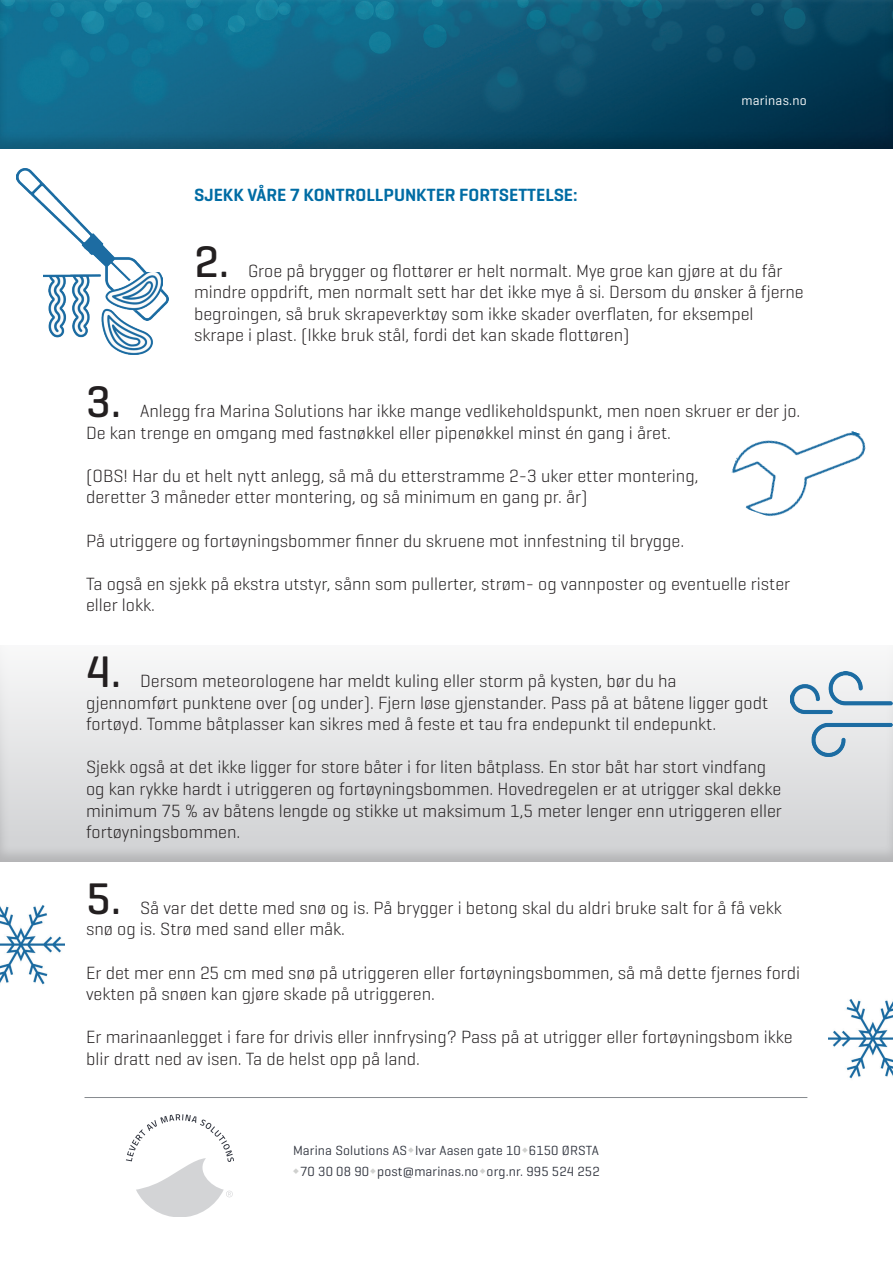
<style>
.page{position:relative;width:893px;height:1263px;background:#fff}
.page>*{position:absolute;margin:0;border:0;box-sizing:border-box;transform-origin:0 0}
.t1{font:500 45px "Geogrotesque";color:#231f20}
.t2{font:300 18px/21.6px "Geogrotesque";color:#231f20}
.t3{font:600 18px "Geogrotesque";color:#006ca4}
.t4{font:13.5px/21px "Geogrotesque";letter-spacing:.01em;color:#323640;text-align:center}
.t5{font:13.5px "Geogrotesque";letter-spacing:.02em;color:#fff}
</style>
<div class="page">
<svg style="left:126px;top:1114px;width:108px;height:102px"></svg>
<hr style="left:85px;top:1097px;width:722px;height:1px;background:#868a8e">
<div style="left:0;top:0;width:893px;height:150px;background:#231f20;opacity:.17"></div>
<div style="left:0;top:644px;width:893px;height:218px;background:#231f20;opacity:.17"></div>
<img style="left:731px;top:431px;width:135px;height:86px">
<img style="left:0;top:905px;width:65px;height:80px">
<img style="left:790px;top:671px;width:103px;height:86px">
<img style="left:17px;top:168px;width:152px;height:140px">
<img style="left:829px;top:999px;width:64px;height:80px">
<img style="left:43px;top:272px;width:120px;height:82px">
<p class="t3" style="left:194px;top:184px;width:385px">SJEKK VÅRE 7 KONTROLLPUNKTER FORTSETTELSE:</p>
<p class="t5" style="left:741px;top:92px;width:67px">marinas.no</p>
<h1 class="t1" style="left:194px;top:233px;width:37px">2.</h1>
<p class="t2" style="left:194px;top:259px;width:611px;text-indent:54px">Groe på brygger og flottører er helt normalt. Mye groe kan gjøre at du får mindre oppdrift, men normalt sett har det ikke mye å si. Dersom du ønsker å fjerne begroingen, så bruk skrapeverktøy som ikke skader overflaten, for eksempel skrape i plast. (Ikke bruk stål, fordi det kan skade flottøren)</p>
<h1 class="t1" style="left:86px;top:374px;width:37px">3.</h1>
<p class="t2" style="left:86px;top:399px;width:716px;text-indent:54px">Anlegg fra Marina Solutions har ikke mange vedlikeholdspunkt, men noen skruer er der jo.<br>De kan trenge en omgang med fastnøkkel eller pipenøkkel minst én gang i året.</p>
<p class="t2" style="left:86px;top:464px;width:614px">(OBS! Har du et helt nytt anlegg, så må du etterstramme 2-3 uker etter montering, deretter 3 måneder etter montering, og så minimum en gang pr. år)</p>
<p class="t2" style="left:86px;top:529px;width:600px">På utriggere og fortøyningsbommer finner du skruene mot innfestning til brygge.</p>
<p class="t2" style="left:86px;top:572px;width:706px">Ta også en sjekk på ekstra utstyr, sånn som pullerter, strøm- og vannposter og eventuelle rister eller lokk.</p>
<h1 class="t1" style="left:86px;top:644px;width:37px">4.</h1>
<p class="t2" style="left:86px;top:669px;width:684px;text-indent:54px">Dersom meteorologene har meldt kuling eller storm på kysten, bør du ha gjennomført punktene over (og under). Fjern løse gjenstander. Pass på at båtene ligger godt fortøyd. Tomme båtplasser kan sikres med å feste et tau fra endepunkt til endepunkt.</p>
<p class="t2" style="left:86px;top:756px;width:697px">Sjekk også at det ikke ligger for store båter i for liten båtplass. En stor båt har stort vindfang og kan rykke hardt i utriggeren og fortøyningsbommen. Hovedregelen er at utrigger skal dekke minimum 75 % av båtens lengde og stikke ut maksimum 1,5 meter lenger enn utriggeren eller fortøyningsbommen.</p>
<h1 class="t1" style="left:86px;top:870px;width:37px">5.</h1>
<p class="t2" style="left:86px;top:896px;width:697px;text-indent:54px">Så var det dette med snø og is. På brygger i betong skal du aldri bruke salt for å få vekk snø og is. Strø med sand eller måk.</p>
<p class="t2" style="left:86px;top:961px;width:716px">Er det mer enn 25 cm med snø på utriggeren eller fortøyningsbommen, så må dette fjernes fordi vekten på snøen kan gjøre skade på utriggeren.</p>
<p class="t2" style="left:86px;top:1026px;width:708px">Er marinaanlegget i fare for drivis eller innfrysing? Pass på at utrigger eller fortøyningsbom ikke blir dratt ned av isen. Ta de helst opp på land.</p>
<p class="t4" style="left:293px;top:1140px;width:308px">Marina Solutions AS Ivar Aasen gate 10 6150 ØRSTA<br>70 30 08 90 post@marinas.no org.nr. 995 524 252</p>
</div>
